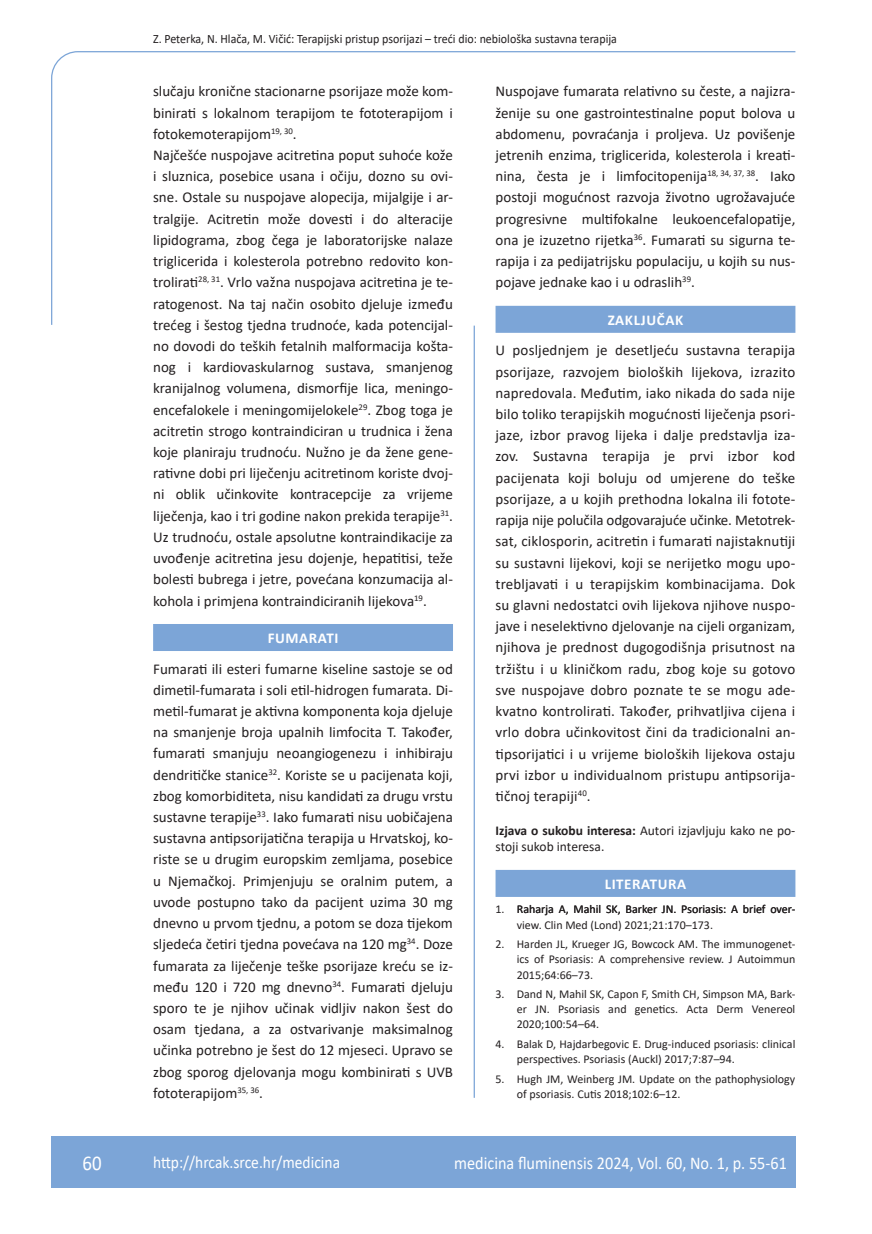
<style>
.page{position:relative;width:872px;height:1234px;background:#fff}
.page>*{position:absolute;margin:0;border:0;box-sizing:border-box;transform-origin:0 0}
.t1{font:21px "Calibri";color:#fff;scale:.9 1}
.t2{font:18px "Calibri";color:#fff;scale:.9 1}
.t3{font:17.25px "Calibri";color:#fff;scale:.9 1}
.osnovni_tekst{font:15px/21.1px "Calibri";color:#231f20;text-align:justify}
.naslov_ruler{font:700 15px "Calibri";letter-spacing:.04em;color:#fff}
.izjava{font:13.5px/16.6px "Calibri";color:#231f20}
.glava{font:12.75px "Calibri";color:#231f20;scale:.94 1}
.literatura{font:12px/15.1px "Calibri";color:#231f20}
.s1{font-weight:700}
</style>
<div class="page">
<svg style="left:51px;top:51px;width:745px;height:275px"></svg>
<hr style="left:473px;top:325px;width:2px;height:772px;background:#7ca5d7">
<div style="left:51px;top:1135px;width:744px;height:51px;background:#7ca5d7"></div>
<div style="left:153px;top:624px;width:300px;height:27px;background:#7ca5d7"></div>
<div style="left:495px;top:306px;width:300px;height:27px;background:#7ca5d7"></div>
<div style="left:495px;top:869px;width:300px;height:27px;background:#7ca5d7"></div>
<p class="glava" style="left:153px;top:29px;width:495px">Z. Peterka, N. Hlača, M. Vičić: Terapijski pristup psorijazi – treći dio: nebiološka sustavna terapija</p>
<p class="osnovni_tekst" style="left:153px;top:80px;width:301px">slučaju kronične stacionarne psorijaze može kom&shy;binirati s lokalnom terapijom te fototerapijom i fotokemoterapijom<sup>19,</sup> <sup>30</sup>.</p>
<p class="osnovni_tekst" style="left:153px;top:144px;width:301px">Najčešće nuspojave acitretina poput suhoće kože i sluznica, posebice usana i očiju, dozno su ovi&shy;sne. Ostale su nuspojave alopecija, mijalgije i ar&shy;tralgije. Acitretin može dovesti i do alteracije lipidograma, zbog čega je laboratorijske nalaze triglicerida i kolesterola potrebno redovito kon&shy;trolirati<sup>28,</sup> <sup>31</sup>. Vrlo važna nuspojava acitretina je te&shy;ratogenost. Na taj način osobito djeluje između trećeg i šestog tjedna trudnoće, kada potencijal&shy;no dovodi do teških fetalnih malformacija košta&shy;nog i kardiovaskularnog sustava, smanjenog kranijalnog volumena, dismorfije lica, meningo&shy;encefalokele i meningomijelokele<sup>29</sup>. Zbog toga je acitretin strogo kontraindiciran u trudnica i žena koje planiraju trudnoću. Nužno je da žene gene&shy;rativne dobi pri liječenju acitretinom koriste dvoj&shy;ni oblik učinkovite kontracepcije za vrijeme liječenja, kao i tri godine nakon prekida terapije<sup>31</sup>.<br>Uz trudnoću, ostale apsolutne kontraindikacije za uvođenje acitretina jesu dojenje, hepatitisi, teže bolesti bubrega i jetre, povećana konzumacija al&shy;kohola i primjena kontraindiciranih lijekova<sup>19</sup>.</p>
<p class="naslov_ruler" style="left:268px;top:627px;width:72px">FUMARATI</p>
<p class="osnovni_tekst" style="left:153px;top:657px;width:301px">Fumarati ili esteri fumarne kiseline sastoje se od dimetil-fumarata i soli etil-hidrogen fumarata. Di&shy;metil-fumarat je aktivna komponenta koja djeluje na smanjenje broja upalnih limfocita T. Također, fumarati smanjuju neoangiogenezu i inhibiraju dendritičke stanice<sup>32</sup>. Koriste se u pacijenata koji, zbog komorbiditeta, nisu kandidati za drugu vrstu sustavne terapije<sup>33</sup>. Iako fumarati nisu uobičajena sustavna antipsorijatična terapija u Hrvatskoj, ko&shy;riste se u drugim europskim zemljama, posebice u Njemačkoj. Primjenjuju se oralnim putem, a uvode postupno tako da pacijent uzima 30 mg dnevno u prvom tjednu, a potom se doza tijekom sljedeća četiri tjedna povećava na 120 mg<sup>34</sup>. Doze fumarata za liječenje teške psorijaze kreću se iz&shy;među 120 i 720 mg dnevno<sup>34</sup>. Fumarati djeluju sporo te je njihov učinak vidljiv nakon šest do osam tjedana, a za ostvarivanje maksimalnog učinka potrebno je šest do 12 mjeseci. Upravo se zbog sporog djelovanja mogu kombinirati s UVB fototerapijom<sup>35,</sup> <sup>36</sup>.</p>
<p class="osnovni_tekst" style="left:495px;top:80px;width:301px">Nuspojave fumarata relativno su česte, a najizra&shy;ženije su one gastrointestinalne poput bolova u abdomenu, povraćanja i proljeva. Uz povišenje jetrenih enzima, triglicerida, kolesterola i kreati&shy;nina, česta je i limfocitopenija<sup>18,</sup> <sup>34,</sup> <sup>37,</sup> <sup>38</sup>. Iako postoji mogućnost razvoja životno ugrožavajuće progresivne multifokalne leukoencefalopatije, ona je izuzetno rijetka<sup>36</sup>. Fumarati su sigurna te&shy;rapija i za pedijatrijsku populaciju, u kojih su nus&shy;pojave jednake kao i u odraslih<sup>39</sup>.</p>
<p class="naslov_ruler" style="left:607px;top:309px;width:77px">ZAKLJUČAK</p>
<p class="osnovni_tekst" style="left:495px;top:339px;width:301px">U posljednjem je desetljeću sustavna terapija psorijaze, razvojem bioloških lijekova, izrazito napredovala. Međutim, iako nikada do sada nije bilo toliko terapijskih mogućnosti liječenja psori&shy;jaze, izbor pravog lijeka i dalje predstavlja iza&shy;zov. Sustavna terapija je prvi izbor kod pacijenata koji boluju od umjerene do teške psorijaze, a u kojih prethodna lokalna ili fotote&shy;rapija nije polučila odgovarajuće učinke. Metotrek&shy;sat, ciklosporin, acitretin i fumarati najistaknutiji su sustavni lijekovi, koji se nerijetko mogu upo&shy;trebljavati i u terapijskim kombinacijama. Dok su glavni nedostatci ovih lijekova njihove nuspo&shy;jave i neselektivno djelovanje na cijeli organizam, njihova je prednost dugogodišnja prisutnost na tržištu i u kliničkom radu, zbog koje su gotovo sve nuspojave dobro poznate te se mogu ade&shy;kvatno kontrolirati. Također, prihvatljiva cijena i vrlo dobra učinkovitost čini da tradicionalni an&shy;tipsorijatici i u vrijeme bioloških lijekova ostaju prvi izbor u individualnom pristupu antipsorija&shy;tičnoj terapiji<sup>40</sup>.</p>
<p class="izjava" style="left:495px;top:821px;width:301px"><span class="s1">Izjava o sukobu interesa:</span> Autori izjavljuju kako ne po&shy;stoji sukob interesa.</p>
<p class="naslov_ruler" style="left:604px;top:872px;width:83px">LITERATURA</p>
<p class="literatura" style="left:517px;top:901px;width:280px;text-indent:-21px">1. Raharja A, Mahil SK, Barker JN. Psoriasis: A brief over&shy;view. Clin Med (Lond) 2021;21:170–173.</p>
<p class="literatura" style="left:517px;top:936px;width:280px;text-align:justify;text-indent:-21px">2. Harden JL, Krueger JG, Bowcock AM. The immunogenet&shy;ics of Psoriasis: A comprehensive review. J Autoimmun 2015;64:66–73.</p>
<p class="literatura" style="left:517px;top:985px;width:280px;text-align:justify;text-indent:-21px">3. Dand N, Mahil SK, Capon F, Smith CH, Simpson MA, Bark&shy;er JN. Psoriasis and genetics. Acta Derm Venereol 2020;100:54–64.</p>
<p class="literatura" style="left:517px;top:1035px;width:280px;text-indent:-21px">4. Balak D, Hajdarbegovic E. Drug-induced psoriasis: clinical perspectives. Psoriasis (Auckl) 2017;7:87–94.</p>
<p class="literatura" style="left:517px;top:1070px;width:280px;text-indent:-21px">5. Hugh JM, Weinberg JM. Update on the pathophysiology of psoriasis. Cutis 2018;102:6–12.</p>
<p class="t1" style="left:82px;top:1147px;width:23px">60</p>
<p class="t3" style="left:153px;top:1149px;width:209px">http://hrcak.srce.hr/medicina</p>
<p class="t2" style="left:454px;top:1149px;width:371px">medicina fluminensis 2024, Vol. 60, No. 1, p. 55-61</p>
</div>
